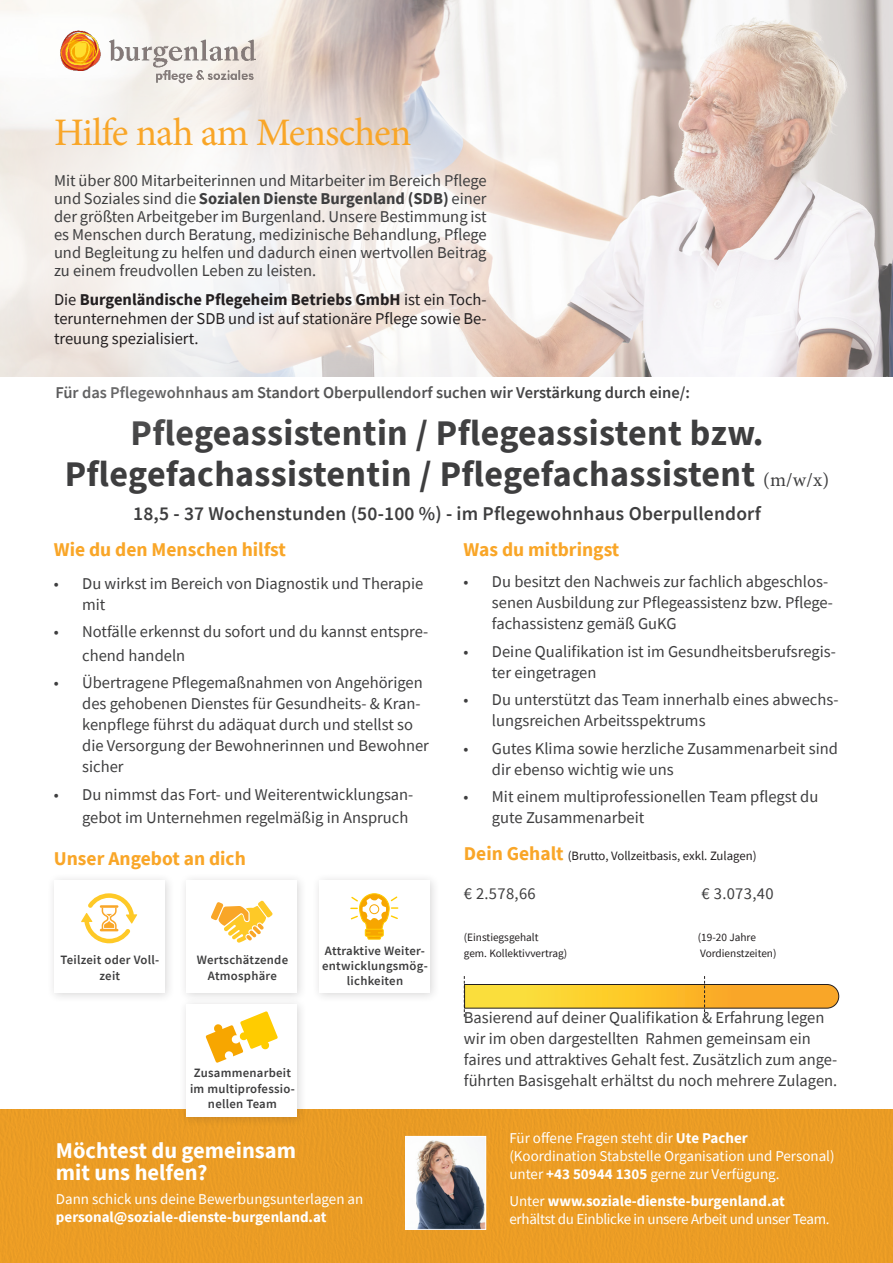
<style>
.page{position:relative;width:893px;height:1263px;background:#fff}
.page>*{position:absolute;margin:0;border:0;box-sizing:border-box;transform-origin:0 0}
.t1{font:39px "Minion Pro";letter-spacing:-.025em;color:#f9a628}
.t2{font:700 36px "Source Sans Pro";letter-spacing:.01em;color:#3e3e3f}
.t3{font:700 22.5px/22.8px "Source Sans Pro";color:#fff}
.t4{font:600 19.5px "Source Sans Pro";letter-spacing:.01em;color:#3e3e3f}
.t5{font:700 19.5px "Source Sans Pro";color:#f9a628}
.t6{font:16.5px/21px "Source Sans Pro";color:#3e3e3f}
.t7{font:16.5px/19.8px "Source Sans Pro";color:#231f20;text-align:justify}
.t8{font:600 16.5px "Source Sans Pro";color:#3e3e3f}
.t9{font:15px/18px "Source Sans Pro";color:#fff}
.t10{font:15px/18px "Source Sans Pro";letter-spacing:-.02em;color:#fff}
.t11{font:600 12.75px/15.3px "Source Sans Pro";letter-spacing:.02em;color:#3e3e3f;text-align:center}
.t12{font:12.75px "Source Sans Pro";color:#231f20}
.t13{font:11.25px "Source Sans Pro";color:#231f20}
.s1{font-weight:700}
.s2{font-family:"Minion Pro";font-weight:400;font-size:19.5px}
.s3{font-weight:700;font-size:19.5px;color:#f9a628}
</style>
<div class="page">
<img style="left:606px;top:0;width:287px;height:376px">
<div style="left:0;top:1109px;width:893px;height:154px;background:#eb9c25"></div>
<svg style="left:464px;top:976px;width:375px;height:41px"></svg>
<img style="left:407px;top:1138px;width:77px;height:90px">
<div style="left:405px;top:1136px;width:81px;height:94px;border:1px solid #fff"></div>
<div style="left:0;top:0;width:606px;height:465px;background:#fff;opacity:.75"></div>
<img style="left:54px;top:10px;width:222px;height:88px">
<div style="left:179px;top:872px;width:128px;height:131px;background:#231f20;opacity:.18"></div>
<div style="left:186px;top:880px;width:111px;height:112px;background:#fff"></div>
<svg style="left:211px;top:900px;width:61px;height:43px"></svg>
<div style="left:312px;top:872px;width:128px;height:131px;background:#231f20;opacity:.18"></div>
<div style="left:319px;top:880px;width:111px;height:112px;background:#fff"></div>
<svg style="left:350px;top:893px;width:49px;height:47px"></svg>
<div style="left:46px;top:872px;width:129px;height:131px;background:#231f20;opacity:.18"></div>
<div style="left:54px;top:880px;width:110px;height:112px;background:#fff"></div>
<svg style="left:81px;top:893px;width:56px;height:50px"></svg>
<div style="left:179px;top:996px;width:128px;height:131px;background:#231f20;opacity:.18"></div>
<div style="left:186px;top:1004px;width:111px;height:113px;background:#fff"></div>
<svg style="left:206px;top:1011px;width:72px;height:52px"></svg>
<p class="t1" style="left:54px;top:106px;width:359px">Hilfe nah am Menschen</p>
<p class="t6" style="left:54px;top:172px;width:434px;line-height:18px;text-align:justify">Mit über 800 Mitarbeiterinnen und Mitarbeiter im Bereich Pflege und Soziales sind die <span class="s1">Sozialen Dienste Burgenland (SDB)</span> einer der größten Arbeitgeber im Burgenland. Unsere Bestimmung ist es Menschen durch Beratung, medizinische Behandlung, Pflege und Begleitung zu helfen und dadurch einen wertvollen Beitrag zu einem freudvollen Leben zu leisten.</p>
<p class="t7" style="left:54px;top:289px;width:434px">Die <span class="s1">Burgenländische Pflegeheim Betriebs GmbH</span> ist ein Toch&shy;terunternehmen der SDB und ist auf stationäre Pflege sowie Be&shy;treuung spezialisiert.</p>
<p class="t8" style="left:55px;top:382px;width:636px">Für das Pflegewohnhaus am Standort Oberpullendorf suchen wir Verstärkung durch eine/:</p>
<p class="t2" style="left:131px;top:409px;width:634px">Pflegeassistentin / Pflegeassistent bzw.</p>
<p class="t2" style="left:65px;top:450px;width:766px">Pflegefachassistentin / Pflegefachassistent <span class="s2">(m/w/x)</span></p>
<p class="t4" style="left:133px;top:501px;width:629px">18,5 - 37 Wochenstunden (50-100 %) - im Pflegewohnhaus Oberpullendorf</p>
<p class="t5" style="left:54px;top:536px;width:234px">Wie du den Menschen hilfst</p>
<p class="t6" style="left:82px;top:573px;width:343px;text-indent:-28px">• Du wirkst im Bereich von Diagnostik und Therapie mit</p>
<p class="t6" style="left:82px;top:620px;width:348px;line-height:23.4px;text-indent:-28px">• Notfälle erkennst du sofort und du kannst entspre&shy;chend handeln</p>
<p class="t6" style="left:82px;top:672px;width:348px;text-indent:-28px">• Übertragene Pflegemaßnahmen von Angehörigen des gehobenen Dienstes für Gesundheits- &amp; Kran&shy;kenpflege führst du adäquat durch und stellst so die Versorgung der Bewohnerinnen und Bewohner sicher</p>
<p class="t6" style="left:82px;top:782px;width:333px;line-height:23.4px;text-indent:-28px">• Du nimmst das Fort- und Weiterentwicklungsan&shy;gebot im Unternehmen regelmäßig in Anspruch</p>
<p class="t5" style="left:54px;top:845px;width:193px">Unser Angebot an dich</p>
<p class="t11" style="left:60px;top:952px;width:100px">Teilzeit oder Voll&shy;zeit</p>
<p class="t11" style="left:197px;top:952px;width:93px">Wertschätzende<br>Atmosphäre</p>
<p class="t11" style="left:322px;top:943px;width:107px">Attraktive Weiter&shy;entwicklungsmög&shy;lichkeiten</p>
<p class="t11" style="left:190px;top:1065px;width:106px">Zusammenarbeit im multiprofessio&shy;nellen Team</p>
<p class="t3" style="left:56px;top:1138px;width:242px">Möchtest du gemeinsam mit uns helfen?</p>
<p class="t9" style="left:56px;top:1190px;width:309px">Dann schick uns deine Bewerbungsunterlagen an <span class="s1">personal@soziale-dienste-burgenland.at</span></p>
<p class="t5" style="left:464px;top:536px;width:157px">Was du mitbringst</p>
<p class="t6" style="left:492px;top:571px;width:343px;text-indent:-28px">• Du besitzt den Nachweis zur fachlich abgeschlos&shy;senen Ausbildung zur Pflegeassistenz bzw. Pflege&shy;fachassistenz gemäß GuKG</p>
<p class="t6" style="left:492px;top:641px;width:345px;text-indent:-28px">• Deine Qualifikation ist im Gesundheitsberufsregis&shy;ter eingetragen</p>
<p class="t6" style="left:492px;top:689px;width:348px;text-indent:-28px">• Du unterstützt das Team innerhalb eines abwechs&shy;lungsreichen Arbeitsspektrums</p>
<p class="t6" style="left:492px;top:737px;width:348px;text-indent:-28px">• Gutes Klima sowie herzliche Zusammenarbeit sind dir ebenso wichtig wie uns</p>
<p class="t6" style="left:492px;top:786px;width:328px;text-indent:-28px">• Mit einem multiprofessionellen Team pflegst du gute Zusammenarbeit</p>
<p class="t12" style="left:464px;top:847px;width:294px"><span class="s3">Dein Gehalt</span> (Brutto, Vollzeitbasis, exkl. Zulagen)</p>
<p class="t6" style="left:464px;top:883px;width:73px">€ 2.578,66</p>
<p class="t6" style="left:702px;top:883px;width:73px">€ 3.073,40</p>
<p class="t13" style="left:464px;top:930px;width:76px">(Einstiegsgehalt</p>
<p class="t13" style="left:698px;top:930px;width:60px">(19-20 Jahre</p>
<p class="t13" style="left:464px;top:946px;width:105px">gem. Kollektivvertrag)</p>
<p class="t13" style="left:700px;top:946px;width:78px">Vordienstzeiten)</p>
<p class="t6" style="left:464px;top:1007px;width:375px">Basierend auf deiner Qualifikation &amp; Erfahrung legen wir im oben dargestellten Rahmen gemeinsam ein faires und attraktives Gehalt fest. Zusätzlich zum ange&shy;führten Basisgehalt erhältst du noch mehrere Zulagen.</p>
<p class="t9" style="left:509px;top:1129px;width:240px">Für offene Fragen steht dir <span class="s1">Ute Pacher</span></p>
<p class="t9" style="left:509px;top:1147px;width:327px">(Koordination Stabstelle Organisation und Personal) unter <span class="s1">+43 50944 1305</span> gerne zur Verfügung.</p>
<p class="t10" style="left:509px;top:1191px;width:322px">Unter <span class="s1">www.soziale-dienste-burgenland.at </span>erhältst du Einblicke in unsere Arbeit und unser Team.</p>
</div>
